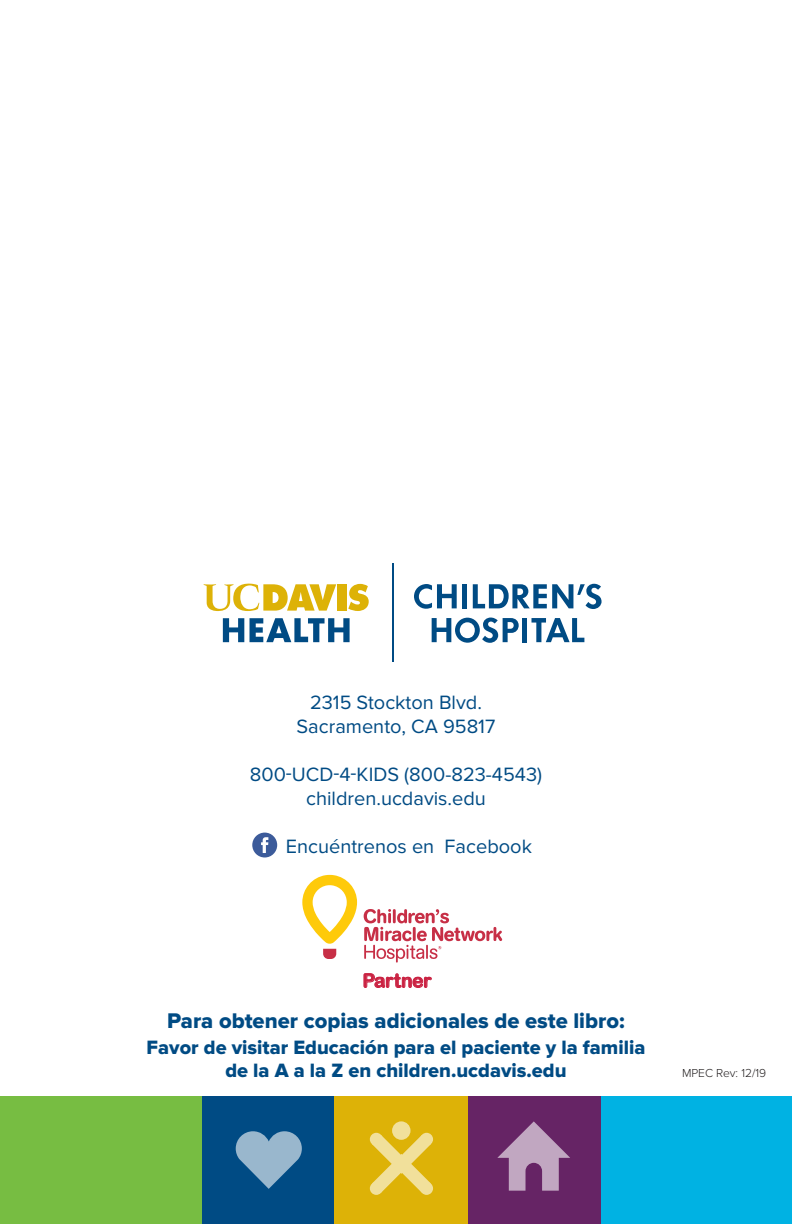
<style>
.page{position:relative;width:792px;height:1224px;background:#fff}
.page>*{position:absolute;margin:0;border:0;box-sizing:border-box;transform-origin:0 0}
.body_text{font:22px "Proxima Nova Extrabld";color:#004b84}
.body_text-2{font:20px/24px "Proxima Nova";color:#004b84;text-align:center}
.body_text-3{font:20px "Proxima Nova Extrabld";color:#004b84}
.Bullets___square_blu{font:19px "Arial Rounded MT Bold";letter-spacing:-.02em;color:#ca2242}
.Bullets___square_blu-2{font:300 12px "Proxima Nova";color:#231f20}
</style>
<div class="page">
<div style="left:0;top:1096px;width:792px;height:128px;background:#00b2e3"></div>
<div style="left:0;top:1096px;width:202px;height:128px;background:#77bd42"></div>
<div style="left:202px;top:1096px;width:133px;height:128px;background:#004b84"></div>
<svg style="left:236px;top:1131px;width:66px;height:58px"></svg>
<div style="left:468px;top:1096px;width:133px;height:128px;background:#662465"></div>
<svg style="left:497px;top:1121px;width:73px;height:70px"></svg>
<div style="left:335px;top:1096px;width:133px;height:128px;background:#ddb207"></div>
<svg style="left:392px;top:1121px;width:19px;height:19px"></svg>
<svg style="left:370px;top:1133px;width:13px;height:13px"></svg>
<svg style="left:420px;top:1133px;width:13px;height:13px"></svg>
<svg style="left:370px;top:1182px;width:13px;height:13px"></svg>
<svg style="left:420px;top:1182px;width:13px;height:13px"></svg>
<svg style="left:372px;top:1135px;width:59px;height:58px"></svg>
<svg style="left:414px;top:584px;width:43px;height:25px"></svg>
<div style="left:462px;top:584px;width:5px;height:24px;background:#004b84"></div>
<svg style="left:473px;top:584px;width:129px;height:25px"></svg>
<svg style="left:432px;top:618px;width:87px;height:25px"></svg>
<div style="left:522px;top:618px;width:5px;height:24px;background:#004b84"></div>
<svg style="left:531px;top:618px;width:53px;height:24px"></svg>
<hr style="left:392px;top:564px;width:2px;height:98px;background:#004b84">
<svg style="left:223px;top:618px;width:21px;height:24px"></svg>
<svg style="left:250px;top:618px;width:100px;height:24px"></svg>
<svg style="left:348px;top:584px;width:21px;height:27px"></svg>
<div style="left:337px;top:584px;width:9px;height:27px;background:#ddb207"></div>
<svg style="left:203px;top:583px;width:133px;height:28px"></svg>
<div style="left:252px;top:833px;width:25px;height:24px;background:#3c5b9a;border-radius:50%"></div>
<svg style="left:261px;top:837px;width:7px;height:16px"></svg>
<svg style="left:302px;top:875px;width:55px;height:84px"></svg>
<svg style="left:364px;top:909px;width:138px;height:54px"></svg>
<svg style="left:364px;top:973px;width:68px;height:15px"></svg>
<p class="body_text-2" style="left:297px;top:691px;width:200px">2315 Stockton Blvd.<br>Sacramento, CA 95817</p>
<p class="body_text-2" style="left:250px;top:763px;width:294px">800-UCD-4-KIDS (800-823-4543)</p>
<p class="body_text-2" style="left:306px;top:787px;width:181px">children.ucdavis.edu</p>
<p class="body_text-2" style="left:286px;top:835px;width:248px">Encuéntrenos en Facebook</p>
<p class="Bullets___square_blu" style="left:363px;top:969px;width:70px">Partner</p>
<p class="body_text" style="left:167px;top:1008px;width:459px">Para obtener copias adicionales de este libro:</p>
<p class="body_text-3" style="left:147px;top:1036px;width:500px">Favor de visitar Educación para el paciente y la familia</p>
<p class="body_text-3" style="left:225px;top:1059px;width:343px">de la A a la Z en children.ucdavis.edu</p>
<p class="Bullets___square_blu-2" style="left:682px;top:1066px;width:86px">MPEC Rev: 12/19</p>
</div>
